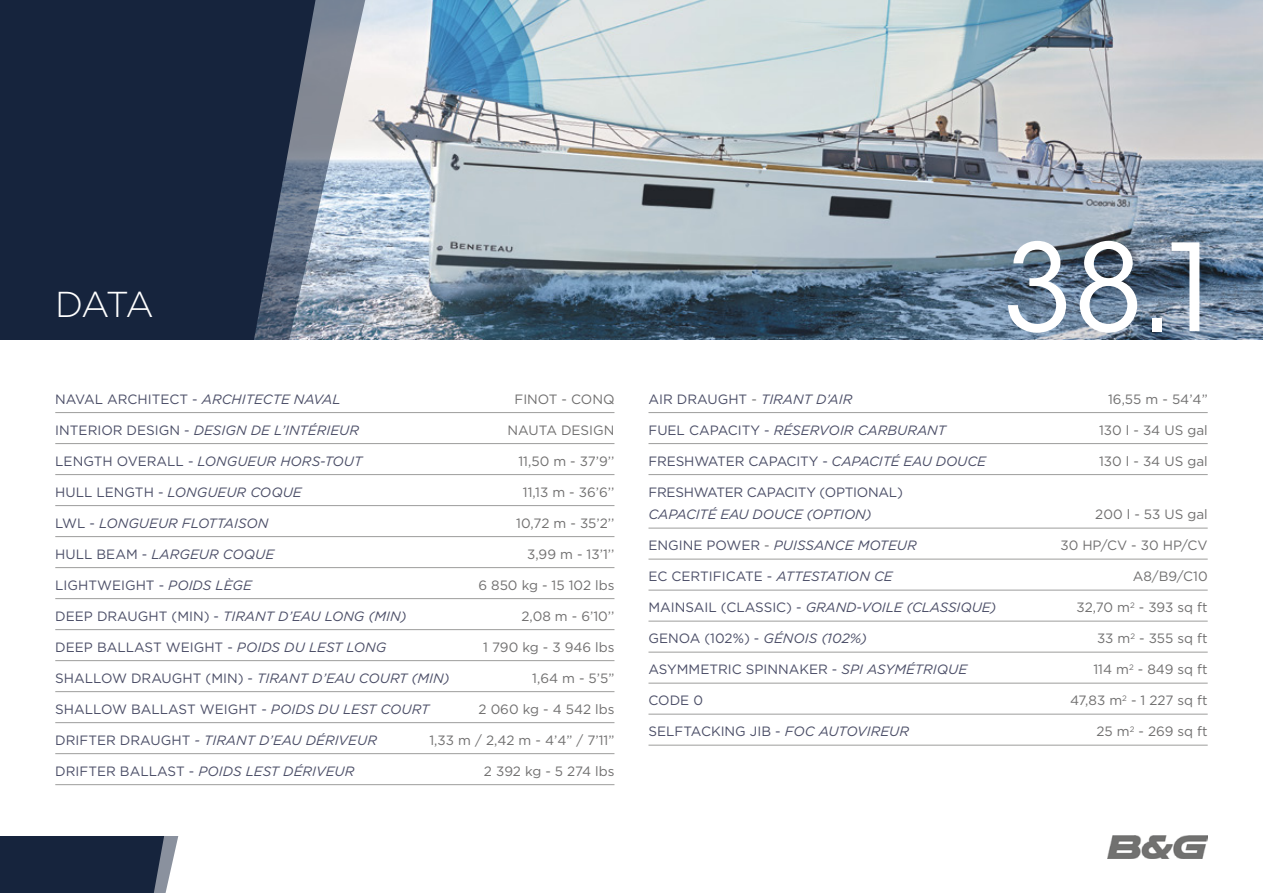
<style>
.page{position:relative;width:1263px;height:893px;background:#fff}
.page>*{position:absolute;margin:0;border:0;box-sizing:border-box;transform-origin:0 0}
.t1{font:120px "ITC Avant Garde Std";color:#fff}
.t2{font:300 36px "Gotham";color:#fff}
.t3{font:italic 13.5px "Gotham";color:#4b4e67}
.t4{font:13.5px "Gotham";color:#706f6f}
.t5{font:13.5px "Gotham";color:#4b4e67}
.t6{font:13.5px "Gotham";letter-spacing:-.02em;color:#4b4e67}
.s1{font-style:italic}
.s2{font-style:normal}
.s3{font-style:normal;color:#706f6f}
</style>
<div class="page">
<img style="left:373px;top:0;width:890px;height:340px">
<svg style="left:0;top:0;width:373px;height:893px;fill:#16243d"></svg>
<div style="left:0;top:340px;width:1263px;height:496px;background:#fff"></div>
<hr style="left:55px;top:412px;width:559px;height:1px;background:#9d9d9c">
<hr style="left:55px;top:443px;width:559px;height:1px;background:#9d9d9c">
<hr style="left:55px;top:474px;width:559px;height:1px;background:#9d9d9c">
<hr style="left:55px;top:505px;width:559px;height:1px;background:#9d9d9c">
<hr style="left:55px;top:536px;width:559px;height:1px;background:#9d9d9c">
<hr style="left:55px;top:567px;width:559px;height:1px;background:#9d9d9c">
<hr style="left:55px;top:598px;width:559px;height:1px;background:#9d9d9c">
<hr style="left:55px;top:629px;width:559px;height:1px;background:#9d9d9c">
<hr style="left:55px;top:660px;width:559px;height:1px;background:#9d9d9c">
<hr style="left:55px;top:691px;width:559px;height:1px;background:#9d9d9c">
<hr style="left:55px;top:722px;width:559px;height:1px;background:#9d9d9c">
<hr style="left:55px;top:753px;width:559px;height:1px;background:#9d9d9c">
<hr style="left:55px;top:784px;width:559px;height:1px;background:#9d9d9c">
<hr style="left:648px;top:412px;width:560px;height:1px;background:#9d9d9c">
<hr style="left:648px;top:443px;width:560px;height:1px;background:#9d9d9c">
<hr style="left:648px;top:474px;width:560px;height:1px;background:#9d9d9c">
<hr style="left:648px;top:528px;width:560px;height:1px;background:#9d9d9c">
<hr style="left:648px;top:559px;width:560px;height:1px;background:#9d9d9c">
<hr style="left:648px;top:590px;width:560px;height:1px;background:#9d9d9c">
<hr style="left:648px;top:621px;width:560px;height:1px;background:#9d9d9c">
<hr style="left:648px;top:652px;width:560px;height:1px;background:#9d9d9c">
<hr style="left:648px;top:683px;width:560px;height:1px;background:#9d9d9c">
<hr style="left:648px;top:714px;width:560px;height:1px;background:#9d9d9c">
<hr style="left:648px;top:745px;width:560px;height:1px;background:#9d9d9c">
<img style="left:1108px;top:836px;width:100px;height:22px">
<h2 class="t2" style="left:55px;top:281px;width:100px">DATA</h2>
<p class="t5" style="left:55px;top:390px;width:287px">NAVAL ARCHITECT - <span class="s1">ARCHITECTE NAVAL</span></p>
<p class="t4" style="left:514px;top:390px;width:101px">FINOT - CONQ</p>
<p class="t3" style="left:55px;top:421px;width:305px"><span class="s2">INTERIOR DESIGN -</span> DESIGN DE L’INTÉRIEUR</p>
<p class="t4" style="left:507px;top:421px;width:108px">NAUTA DESIGN</p>
<p class="t3" style="left:55px;top:452px;width:309px"><span class="s2">LENGTH OVERALL -</span> LONGUEUR HORS-TOUT</p>
<p class="t4" style="left:518px;top:452px;width:98px">11,50 m - 37’9’’</p>
<p class="t3" style="left:55px;top:483px;width:248px"><span class="s2">HULL LENGTH -</span> LONGUEUR COQUE</p>
<p class="t4" style="left:523px;top:483px;width:93px">11,13 m - 36’6’’</p>
<p class="t3" style="left:55px;top:514px;width:215px"><span class="s2">LWL -</span> LONGUEUR FLOTTAISON</p>
<p class="t4" style="left:516px;top:514px;width:100px">10,72 m - 35’2’’</p>
<p class="t3" style="left:55px;top:545px;width:220px"><span class="s2">HULL BEAM -</span> LARGEUR COQUE</p>
<p class="t4" style="left:527px;top:545px;width:89px">3,99 m - 13’1’’</p>
<p class="t5" style="left:55px;top:576px;width:198px">LIGHTWEIGHT - <span class="s1">POIDS LÈGE</span></p>
<p class="t4" style="left:478px;top:576px;width:138px">6 850 kg - 15 102 lbs</p>
<p class="t3" style="left:55px;top:607px;width:353px"><span class="s2">DEEP DRAUGHT (MIN) -</span> TIRANT D’EAU LONG (MIN)</p>
<p class="t4" style="left:521px;top:607px;width:94px">2,08 m - 6’10’’</p>
<p class="t5" style="left:55px;top:638px;width:332px">DEEP BALLAST WEIGHT - <span class="s1">POIDS DU LEST LONG</span></p>
<p class="t4" style="left:483px;top:638px;width:133px">1 790 kg - 3 946 lbs</p>
<p class="t3" style="left:55px;top:669px;width:396px"><span class="s2">SHALLOW DRAUGHT (MIN) -</span> TIRANT D’EAU COURT (MIN)</p>
<p class="t4" style="left:532px;top:669px;width:84px">1,64 m - 5’5”</p>
<p class="t5" style="left:55px;top:700px;width:376px">SHALLOW BALLAST WEIGHT - <span class="s1">POIDS DU LEST COURT</span></p>
<p class="t4" style="left:478px;top:700px;width:137px">2 060 kg - 4 542 lbs</p>
<p class="t3" style="left:55px;top:732px;width:323px"><span class="s2">DRIFTER DRAUGHT</span> - TIRANT D’EAU DÉRIVEUR</p>
<p class="t4" style="left:429px;top:732px;width:186px">1,33 m / 2,42 m - 4’4” / 7’11”</p>
<p class="t3" style="left:55px;top:763px;width:301px"><span class="s2">DRIFTER BALLAST -</span> POIDS LEST DÉRIVEUR</p>
<p class="t4" style="left:484px;top:763px;width:132px">2 392 kg - 5 274 lbs</p>
<h1 class="t1" style="left:1003px;top:215px;width:226px">38.1</h1>
<p class="t3" style="left:648px;top:390px;width:205px"><span class="s2">AIR DRAUGHT</span> <span class="s3">-</span> TIRANT D’AIR</p>
<p class="t4" style="left:1108px;top:390px;width:101px">16,55 m - 54’4”</p>
<p class="t3" style="left:648px;top:421px;width:299px"><span class="s2">FUEL CAPACITY -</span> RÉSERVOIR CARBURANT</p>
<p class="t4" style="left:1099px;top:421px;width:110px">130 l - 34 US gal</p>
<p class="t5" style="left:648px;top:452px;width:339px">FRESHWATER CAPACITY - <span class="s1">CAPACITÉ EAU DOUCE</span></p>
<p class="t4" style="left:1099px;top:452px;width:110px">130 l - 34 US gal</p>
<p class="t6" style="left:648px;top:483px;width:256px">FRESHWATER CAPACITY (OPTIONAL)</p>
<p class="t3" style="left:648px;top:506px;width:225px">CAPACITÉ EAU DOUCE (OPTION)</p>
<p class="t4" style="left:1095px;top:506px;width:114px">200 l - 53 US gal</p>
<p class="t3" style="left:648px;top:537px;width:270px"><span class="s2">ENGINE POWER</span> <span class="s3">-</span> PUISSANCE MOTEUR</p>
<p class="t4" style="left:1060px;top:537px;width:149px">30 HP/CV - 30 HP/CV</p>
<p class="t5" style="left:648px;top:568px;width:246px">EC CERTIFICATE - <span class="s1">ATTESTATION CE</span></p>
<p class="t4" style="left:1133px;top:568px;width:76px">A8/B9/C10</p>
<p class="t3" style="left:648px;top:599px;width:349px"><span class="s2">MAINSAIL (CLASSIC) -</span> GRAND-VOILE (CLASSIQUE)</p>
<p class="t4" style="left:1076px;top:599px;width:133px">32,70 m<sup>2</sup> - 393 sq ft</p>
<p class="t5" style="left:648px;top:630px;width:220px">GENOA (102%) - <span class="s1">GÉNOIS (102%)</span></p>
<p class="t4" style="left:1097px;top:630px;width:112px">33 m<sup>2</sup> - 355 sq ft</p>
<p class="t5" style="left:648px;top:661px;width:320px">ASYMMETRIC SPINNAKER - <span class="s1">SPI ASYMÉTRIQUE</span></p>
<p class="t4" style="left:1093px;top:661px;width:116px">114 m<sup>2</sup> - 849 sq ft</p>
<p class="t5" style="left:648px;top:692px;width:56px">CODE 0</p>
<p class="t4" style="left:1070px;top:692px;width:139px">47,83 m<sup>2</sup> - 1 227 sq ft</p>
<p class="t5" style="left:648px;top:723px;width:262px">SELFTACKING JIB - <span class="s1">FOC AUTOVIREUR</span></p>
<p class="t4" style="left:1096px;top:723px;width:113px">25 m<sup>2</sup> - 269 sq ft</p>
</div>
